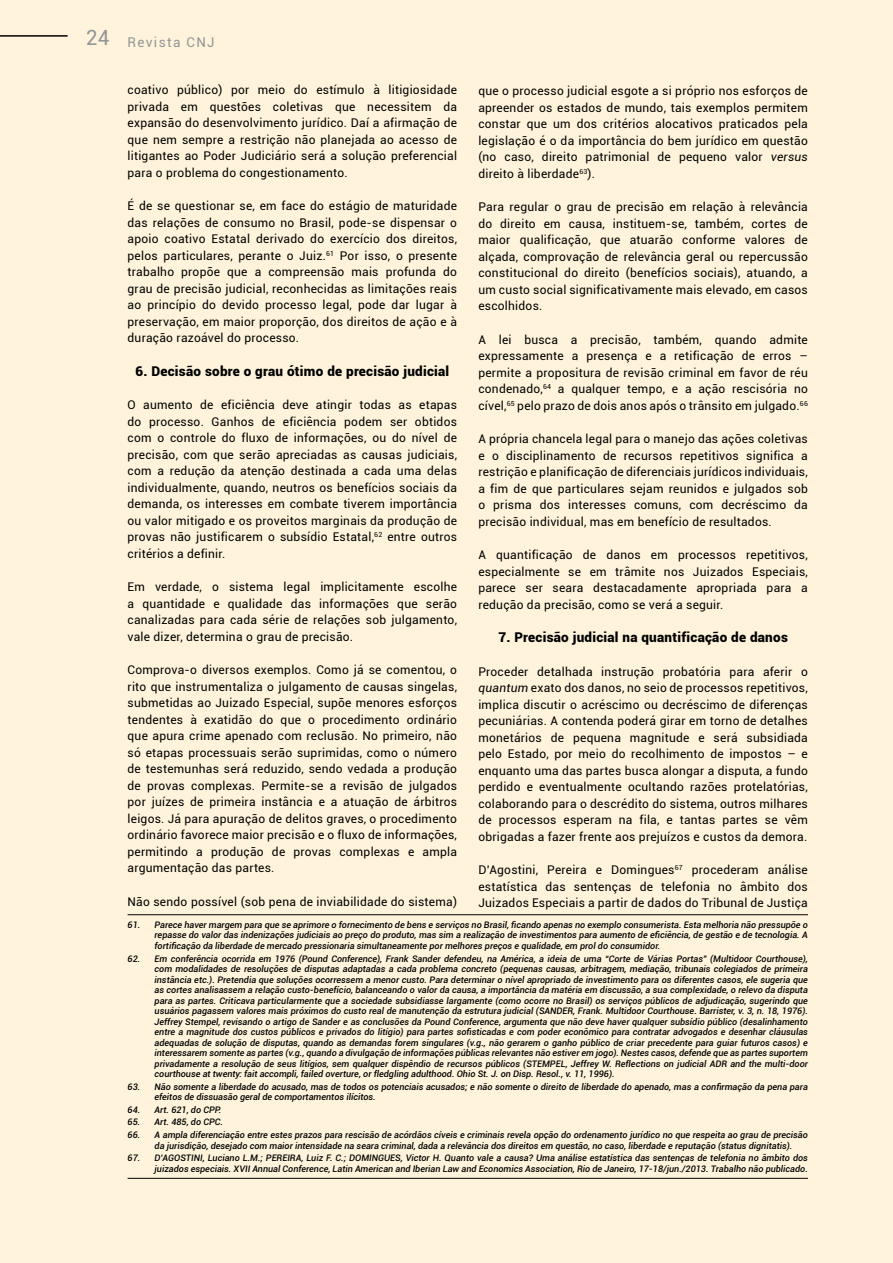
<style>
.page{position:relative;width:893px;height:1263px;background:#fff4db}
.page>*{position:absolute;margin:0;border:0;box-sizing:border-box;transform-origin:0 0}
.t1{font:900 13.5px "Roboto";letter-spacing:.02em;color:#000}
.t2{font:13.5px "Roboto";letter-spacing:.1em;color:#939598}
.t3{font:12px/16.5px "Roboto";letter-spacing:.02em;color:#000;text-align:justify}
.t4{font:italic 500 9px/10.5px "Roboto";color:#000;text-align:justify}
.s1{font-size:21px}
.s2{font-style:italic}
</style>
<div class="page">
<hr style="left:0;top:35px;width:68px;height:2px;background:#000">
<hr style="left:128px;top:914px;width:680px;height:1px;background:#000">
<hr style="left:128px;top:1178px;width:680px;height:1px;background:#000">
<p class="t2" style="left:86px;top:32px;width:130px"><span class="s1">24</span> Revista CNJ</p>
<p class="t3" style="left:128px;top:81px;width:331px">coativo público) por meio do estímulo à litigiosidade privada em questões coletivas que necessitem da expansão do desenvolvimento jurídico. Daí a afirmação de que nem sempre a restrição não planejada ao acesso de litigantes ao Poder Judiciário será a solução preferencial para o problema do congestionamento.</p>
<p class="t3" style="left:128px;top:197px;width:331px">É de se questionar se, em face do estágio de maturidade das relações de consumo no Brasil, pode-se dispensar o apoio coativo Estatal derivado do exercício dos direitos, pelos particulares, perante o Juiz.<sup>61</sup> Por isso, o presente trabalho propõe que a compreensão mais profunda do grau de precisão judicial, reconhecidas as limitações reais ao princípio do devido processo legal, pode dar lugar à preservação, em maior proporção, dos direitos de ação e à duração razoável do processo.</p>
<p class="t1" style="left:135px;top:361px;width:315px">6. Decisão sobre o grau ótimo de precisão judicial</p>
<p class="t3" style="left:128px;top:396px;width:331px">O aumento de eficiência deve atingir todas as etapas do processo. Ganhos de eficiência podem ser obtidos com o controle do fluxo de informações, ou do nível de precisão, com que serão apreciadas as causas judiciais, com a redução da atenção destinada a cada uma delas individualmente, quando, neutros os benefícios sociais da demanda, os interesses em combate tiverem importância ou valor mitigado e os proveitos marginais da produção de provas não justificarem o subsídio Estatal,<sup>62</sup> entre outros critérios a definir.</p>
<p class="t3" style="left:128px;top:578px;width:331px">Em verdade, o sistema legal implicitamente escolhe a quantidade e qualidade das informações que serão canalizadas para cada série de relações sob julgamento, vale dizer, determina o grau de precisão.</p>
<p class="t3" style="left:128px;top:661px;width:331px">Comprova-o diversos exemplos. Como já se comentou, o rito que instrumentaliza o julgamento de causas singelas, submetidas ao Juizado Especial, supõe menores esforços tendentes à exatidão do que o procedimento ordinário que apura crime apenado com reclusão. No primeiro, não só etapas processuais serão suprimidas, como o número de testemunhas será reduzido, sendo vedada a produção de provas complexas. Permite-se a revisão de julgados por juízes de primeira instância e a atuação de árbitros leigos. Já para apuração de delitos graves, o procedimento ordinário favorece maior precisão e o fluxo de informações, permitindo a produção de provas complexas e ampla argumentação das partes.</p>
<p class="t3" style="left:128px;top:893px;width:331px">Não sendo possível (sob pena de inviabilidade do sistema)</p>
<p class="t3" style="left:478px;top:82px;width:331px">que o processo judicial esgote a si próprio nos esforços de apreender os estados de mundo, tais exemplos permitem constar que um dos critérios alocativos praticados pela legislação é o da importância do bem jurídico em questão (no caso, direito patrimonial de pequeno valor <span class="s2">versus </span>direito à liberdade<sup>63</sup>).</p>
<p class="t3" style="left:478px;top:198px;width:331px">Para regular o grau de precisão em relação à relevância do direito em causa, instituem-se, também, cortes de maior qualificação, que atuarão conforme valores de alçada, comprovação de relevância geral ou repercussão constitucional do direito (benefícios sociais), atuando, a um custo social significativamente mais elevado, em casos escolhidos.</p>
<p class="t3" style="left:478px;top:331px;width:331px">A lei busca a precisão, também, quando admite expressamente a presença e a retificação de erros – permite a propositura de revisão criminal em favor de réu condenado,<sup>64</sup> a qualquer tempo, e a ação rescisória no cível,<sup>65</sup> pelo prazo de dois anos após o trânsito em julgado.<sup>66</sup></p>
<p class="t3" style="left:478px;top:430px;width:331px">A própria chancela legal para o manejo das ações coletivas e o disciplinamento de recursos repetitivos significa a restrição e planificação de diferenciais jurídicos individuais, a fim de que particulares sejam reunidos e julgados sob o prisma dos interesses comuns, com decréscimo da precisão individual, mas em benefício de resultados.</p>
<p class="t3" style="left:478px;top:546px;width:331px">A quantificação de danos em processos repetitivos, especialmente se em trâmite nos Juizados Especiais, parece ser seara destacadamente apropriada para a redução da precisão, como se verá a seguir.</p>
<p class="t1" style="left:498px;top:628px;width:291px">7. Precisão judicial na quantificação de danos</p>
<p class="t3" style="left:478px;top:663px;width:331px">Proceder detalhada instrução probatória para aferir o <span class="s2">quantum</span> exato dos danos, no seio de processos repetitivos, implica discutir o acréscimo ou decréscimo de diferenças pecuniárias. A contenda poderá girar em torno de detalhes monetários de pequena magnitude e será subsidiada pelo Estado, por meio do recolhimento de impostos – e enquanto uma das partes busca alongar a disputa, a fundo perdido e eventualmente ocultando razões protelatórias, colaborando para o descrédito do sistema, outros milhares de processos esperam na fila, e tantas partes se vêm obrigadas a fazer frente aos prejuízos e custos da demora.</p>
<p class="t3" style="left:478px;top:861px;width:331px">D’Agostini, Pereira e Domingues<sup>67</sup> procederam análise estatística das sentenças de telefonia no âmbito dos Juizados Especiais a partir de dados do Tribunal de Justiça</p>
<p class="t4" style="left:155px;top:919px;width:655px;text-indent:-27px">61. Parece haver margem para que se aprimore o fornecimento de bens e serviços no Brasil, ficando apenas no exemplo consumerista. Esta melhoria não pressupõe o repasse do valor das indenizações judiciais ao preço do produto, mas sim a realização de investimentos para aumento de eficiência, de gestão e de tecnologia. A fortificação da liberdade de mercado pressionaria simultaneamente por melhores preços e qualidade, em prol do consumidor.</p>
<p class="t4" style="left:155px;top:953px;width:655px;text-indent:-27px">62. Em conferência ocorrida em 1976 (Pound Conference), Frank Sander defendeu, na América, a ideia de uma “Corte de Várias Portas” (Multidoor Courthouse), com modalidades de resoluções de disputas adaptadas a cada problema concreto (pequenas causas, arbitragem, mediação, tribunais colegiados de primeira instância etc.). Pretendia que soluções ocorressem a menor custo. Para determinar o nível apropriado de investimento para os diferentes casos, ele sugeria que as cortes analisassem a relação custo-benefício, balanceando o valor da causa, a importância da matéria em discussão, a sua complexidade, o relevo da disputa para as partes. Criticava particularmente que a sociedade subsidiasse largamente (como ocorre no Brasil) os serviços públicos de adjudicação, sugerindo que usuários pagassem valores mais próximos do custo real de manutenção da estrutura judicial (SANDER, Frank. Multidoor Courthouse. Barrister, v. 3, n. 18, 1976).<br>Jeffrey Stempel, revisando o artigo de Sander e as conclusões da Pound Conference, argumenta que não deve haver qualquer subsídio público (desalinhamento entre a magnitude dos custos públicos e privados do litígio) para partes sofisticadas e com poder econômico para contratar advogados e desenhar cláusulas adequadas de solução de disputas, quando as demandas forem singulares (v.g., não gerarem o ganho público de criar precedente para guiar futuros casos) e interessarem somente as partes (v.g., quando a divulgação de informações públicas relevantes não estiver em jogo). Nestes casos, defende que as partes suportem privadamente a resolução de seus litígios, sem qualquer dispêndio de recursos públicos (STEMPEL, Jeffrey W. Reflections on judicial ADR and the multi-door courthouse at twenty: fait accompli, failed overture, or fledgling adulthood. Ohio St. J. on Disp. Resol., v. 11, 1996).</p>
<p class="t4" style="left:155px;top:1081px;width:655px;text-indent:-27px">63. Não somente a liberdade do acusado, mas de todos os potenciais acusados; e não somente o direito de liberdade do apenado, mas a confirmação da pena para efeitos de dissuasão geral de comportamentos ilícitos.</p>
<p class="t4" style="left:128px;top:1104px;width:95px">64. Art. 621, do CPP.</p>
<p class="t4" style="left:128px;top:1117px;width:97px">65. Art. 485, do CPC.</p>
<p class="t4" style="left:155px;top:1129px;width:655px;text-indent:-27px">66. A ampla diferenciação entre estes prazos para rescisão de acórdãos cíveis e criminais revela opção do ordenamento jurídico no que respeita ao grau de precisão da jurisdição, desejado com maior intensidade na seara criminal, dada a relevância dos direitos em questão, no caso, liberdade e reputação (status dignitatis).</p>
<p class="t4" style="left:128px;top:1152px;width:682px;text-align:right">67. D’AGOSTINI, Luciano L.M.; PEREIRA, Luiz F. C.; DOMINGUES, Victor H. Quanto vale a causa? Uma análise estatística das sentenças de telefonia no âmbito dos juizados especiais. XVII Annual Conference, Latin American and Iberian Law and Economics Association, Rio de Janeiro, 17-18/jun./2013. Trabalho não publicado.</p>
</div>
